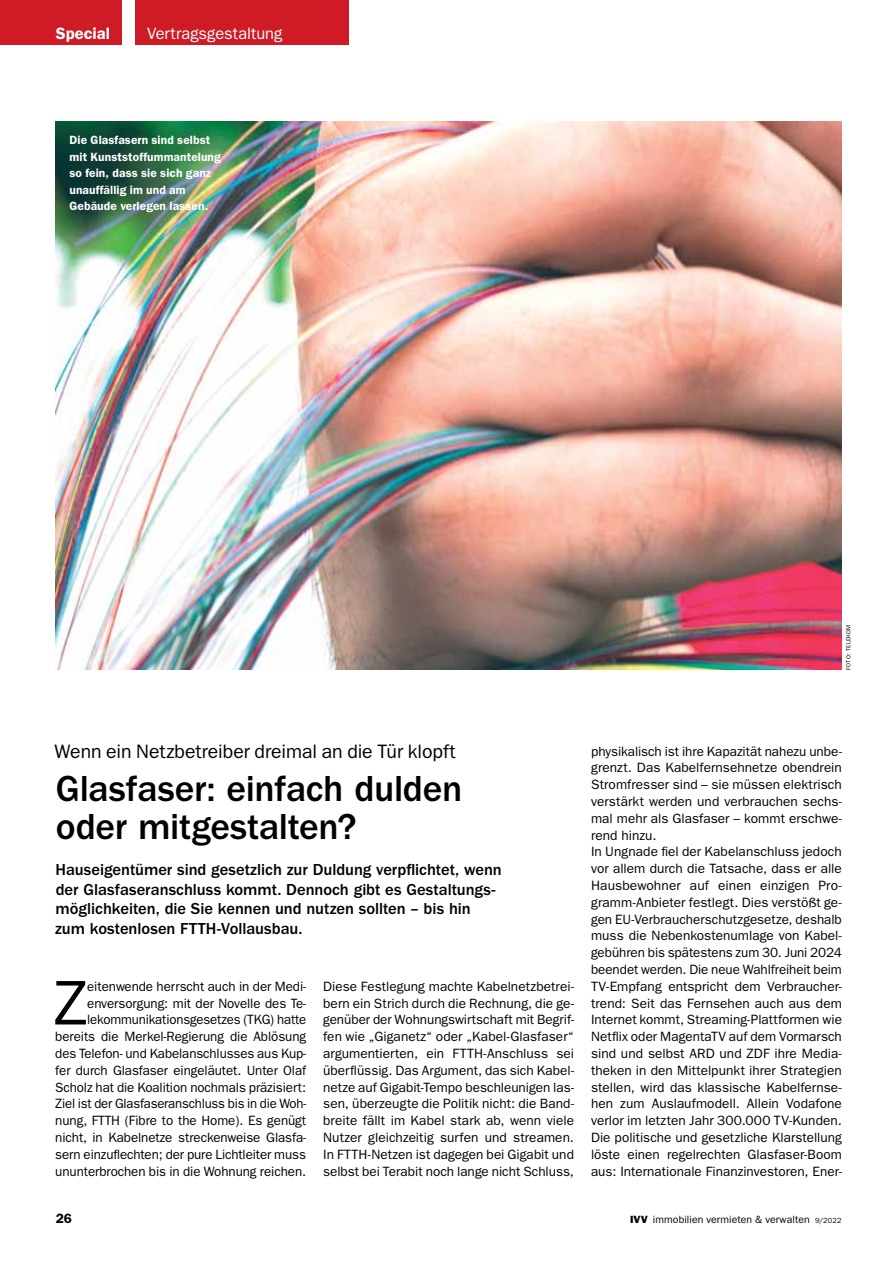
<style>
.page{position:relative;width:893px;height:1263px;background:#fff}
.page>*{position:absolute;margin:0;border:0;box-sizing:border-box;transform-origin:0 0}
.t1{font:63.3px "ITC Franklin Gothic Std";color:#000}
.t2{font:500 37.5px/37.5px "ITC Franklin Gothic Std";letter-spacing:-.01em;color:#000}
.t3{font:19.5px "ITC Franklin Gothic Std";letter-spacing:-.005em;color:#000}
.t4{font:500 16.5px/19.5px "ITC Franklin Gothic Std";color:#000}
.t5{font:16.5px "ITC Franklin Gothic Std";letter-spacing:.005em;color:#fff}
.t6{font:600 16.5px "ITC Franklin Gothic Std";color:#fff}
.t7{font:13.5px/16.8px "ITC Franklin Gothic Std";letter-spacing:-.005em;color:#000;text-align:right}
.t8{font:600 13.5px "ITC Franklin Gothic Std";color:#000}
.t9{font:600 12px/16.5px "ITC Franklin Gothic Std";letter-spacing:.005em;color:#fff}
.t10{font:10.5px "ITC Franklin Gothic Std";letter-spacing:.005em;color:#000}
.t11{font:6px "ITC Franklin Gothic Std";color:#000}
.s1{font-size:13.05px}
.s2{font-family:"ITC Franklin Gothic Std Hvy"}
.s3{font-size:7.5px}
</style>
<div class="page">
<div style="left:0;top:0;width:349px;height:44px;background:#ce1b26"></div>
<img style="left:55px;top:121px;width:787px;height:549px">
<svg style="left:122px;top:44px;width:13px;height:1px"></svg>
<p class="t6" style="left:56px;top:24px;width:56px">Special</p>
<p class="t5" style="left:147px;top:24px;width:137px">Vertragsgestaltung</p>
<p class="t9" style="left:70px;top:132px;width:153px">Die Glasfasern sind selbst mit Kunststoffummantelung so fein, dass sie sich ganz unauffällig im und am<br>Gebäude verlegen lassen.</p>
<p class="t11" style="left:845px;top:670px;width:45px;rotate:-90deg">FOTO: Telekom</p>
<h3 class="t3" style="left:55px;top:740px;width:403px">Wenn ein Netzbetreiber dreimal an die Tür klopft</h3>
<h2 class="t2" style="left:56px;top:771px;width:408px">Glasfaser: einfach dulden oder mitgestalten?</h2>
<p class="t4" style="left:55px;top:860px;width:448px">Hauseigentümer sind gesetzlich zur Duldung verpflichtet, wenn der Glasfaseranschluss kommt. Dennoch gibt es Gestaltungs&shy;möglichkeiten, die Sie kennen und nutzen sollten – bis hin zum kostenlosen FTTH-Vollausbau.</p>
<h1 class="t1" style="left:54px;top:966px;width:36px">Z</h1>
<p class="t7" style="left:55px;top:978px;width:253px"><span class="s1">e</span>itenwende herrscht auch in der Medi&shy;enversorgung: mit der Novelle des Te&shy;lekommunikationsgesetzes (TKG) hatte bereits die Merkel-Regierung die Ablösung des Telefon- und Kabelanschlusses aus Kup&shy;fer durch Glasfaser eingeläutet. Unter Olaf Scholz hat die Koalition nochmals präzisiert:<br>Ziel ist der Glasfaseranschluss bis in die Woh&shy;nung, FTTH (Fibre to the Home). Es genügt nicht, in Kabelnetze streckenweise Glasfa&shy;sern einzuflechten; der pure Lichtleiter muss ununterbrochen bis in die Wohnung reichen.</p>
<p class="t7" style="left:323px;top:978px;width:252px;text-align:justify">Diese Festlegung machte Kabelnetzbetrei&shy;bern ein Strich durch die Rechnung, die ge&shy;genüber der Wohnungswirtschaft mit Begrif&shy;fen wie „Giganetz“ oder „Kabel-Glasfaser“ argumentierten, ein FTTH-Anschluss sei überflüssig. Das Argument, das sich Kabel&shy;netze auf Gigabit-Tempo beschleunigen las&shy;sen, überzeugte die Politik nicht: die Band&shy;breite fällt im Kabel stark ab, wenn viele Nutzer gleichzeitig surfen und streamen.<br>In FTTH-Netzen ist dagegen bei Gigabit und selbst bei Terabit noch lange nicht Schluss,</p>
<p class="t7" style="left:591px;top:743px;width:252px;text-align:left">physikalisch ist ihre Kapazität nahezu unbe&shy;grenzt. Das Kabelfernsehnetze obendrein Stromfresser sind – sie müssen elektrisch verstärkt werden und verbrauchen sechs&shy;mal mehr als Glasfaser – kommt erschwe&shy;rend hinzu.<br>In Ungnade fiel der Kabelanschluss jedoch vor allem durch die Tatsache, dass er alle Hausbewohner auf einen einzigen Pro&shy;gramm-Anbieter festlegt. Dies verstößt ge&shy;gen EU-Verbraucherschutzgesetze, deshalb muss die Nebenkostenumlage von Kabel&shy;gebühren bis spätestens zum 30. Juni 2024 beendet werden. Die neue Wahlfreiheit beim TV-Empfang entspricht dem Verbraucher&shy;trend: Seit das Fernsehen auch aus dem Internet kommt, Streaming-Plattformen wie Netflix oder MagentaTV auf dem Vormarsch sind und selbst ARD und ZDF ihre Media&shy;theken in den Mittelpunkt ihrer Strategien stellen, wird das klassische Kabelfernse&shy;hen zum Auslaufmodell. Allein Vodafone verlor im letzten Jahr 300.000 TV-Kunden.<br>Die politische und gesetzliche Klarstellung löste einen regelrechten Glasfaser-Boom aus: Internationale Finanzinvestoren, Ener-</p>
<p class="t8" style="left:56px;top:1211px;width:18px">26</p>
<p class="t10" style="left:630px;top:1214px;width:213px"><span class="s2">IVV</span> immobilien vermieten &amp; verwalten <span class="s3">9/2022</span></p>
</div>
